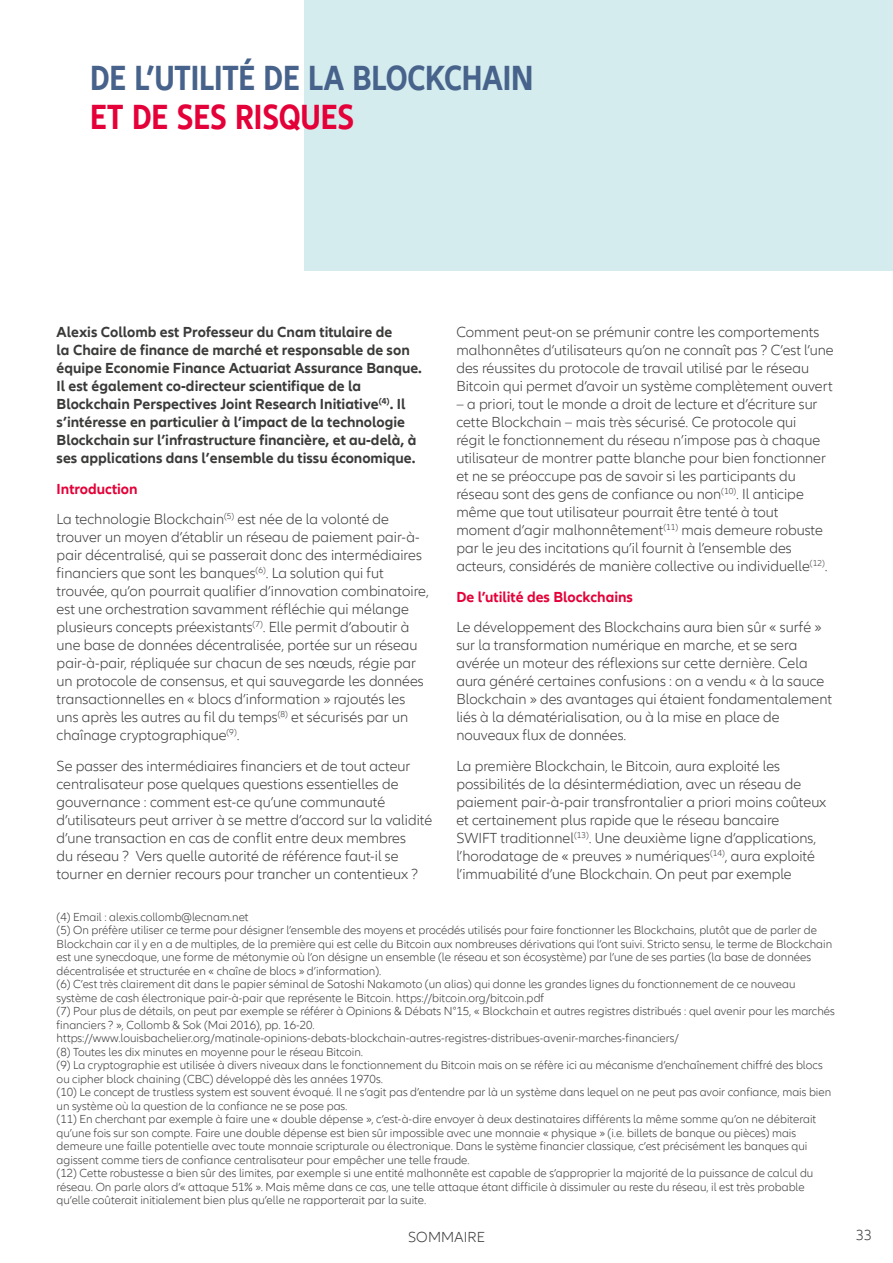
<style>
.page{position:relative;width:893px;height:1263px;background:#fff}
.page>*{position:absolute;margin:0;border:0;box-sizing:border-box;transform-origin:0 0}
.t1{font:700 condensed 36px "Allianz Neo";letter-spacing:-.005em;color:#47638b}
.t2{font:700 condensed 36px "Allianz Neo";letter-spacing:-.005em;color:#e40038}
.t3{font:300 15px/18px "Allianz Neo";color:#3a3a39}
.t4{font:700 15px/18px "Allianz Neo";color:#3a3a39}
.t5{font:700 15px "Allianz Neo";color:#e40038}
.t6{font:300 12px/13.5px "Allianz Neo";color:#3a3a39}
.s1{font-style:inherit}
.s2{font-weight:700;color:#e40038}
</style>
<div class="page">
<div style="left:304px;top:0;width:589px;height:270px;background:#d5ecee"></div>
<h1 class="t1" style="left:90px;top:57px;width:445px">DE L’UTILITÉ DE LA BLOCKCHAIN</h1>
<h1 class="t2" style="left:90px;top:96px;width:266px">ET DE SES RISQUES</h1>
<p class="t4" style="left:57px;top:323px;width:367px">Alexis C<span class="s1">ollomb</span> est Professeur du Cnam titulaire de<br>la Chaire de finan<span class="s1">c</span>e de marché et responsable de son équipe Economie Finance Actuariat Assurance Banque.<br>Il est également co-directeur scientifique de la Bl<span class="s1">o</span>ckchain Perspectives Joint Research Initiative<sup>(4)</sup>. Il s’intéresse en particulier à l’impact de la technologie Blockchain sur l’infrastructure financiè<span class="s1">r</span>e, et au-delà, à ses applications dans l’ensemble du tissu économique.</p>
<p class="t3" style="left:57px;top:474px;width:334px;line-height:30.8px"><span class="s2">Introduction<br></span>La technologie Blockchain<sup>(5)</sup> est née de la volonté de</p>
<p class="t3" style="left:57px;top:529px;width:374px">trouver un moyen d’établir un réseau de paiement pair-à&shy;pair décentralisé, qui se passerait donc des intermédiaires financiers que sont les banques<sup>(6)</sup>. La solution qui fut trouvée, qu’on pourrait qualifier d’innovation combinatoire, est une orchestration savamment réfléchie qui mélange plusieurs concepts préexistants<sup>(7)</sup>. Elle permit d’aboutir à une base de données décentralisée, portée sur un réseau pair-à-pair, répliquée sur chacun de ses nœuds, régie par un protocole de consensus, et qui sauvegarde les données transactionnelles en « blocs d’information » rajoutés les uns après les autres au fil du temps<sup>(8)</sup> et sécurisés par un chaînage cryptographique<sup>(9)</sup>.</p>
<p class="t3" style="left:57px;top:757px;width:377px">Se passer des intermédiaires financiers et de tout acteur centralisateur pose quelques questions essentielles de gouvernance : comment est-ce qu’une communauté d’utilisateurs peut arriver à se mettre d’accord sur la validité d’une transaction en cas de conflit entre deux membres<br>du réseau ? Vers quelle autorité de référence faut-il se tourner en dernier recours pour trancher un contentieux ?</p>
<p class="t3" style="left:456px;top:323px;width:379px">Comment peut-on se prémunir contre les comportements malhonnêtes d’utilisateurs qu’on ne connaît pas ? C’est l’une des réussites du protocole de travail utilisé par le réseau Bitcoin qui permet d’avoir un système complètement ouvert</p>
<p class="t3" style="left:456px;top:395px;width:373px">– a priori, tout le monde a droit de lecture et d’écriture sur cette Blockchain – mais très sécurisé. Ce protocole qui régit le fonctionnement du réseau n’impose pas à chaque utilisateur de montrer patte blanche pour bien fonctionner et ne se préoccupe pas de savoir si les participants du réseau sont des gens de confiance ou non<sup>(10)</sup>. Il anticipe même que tout utilisateur pourrait être tenté à tout moment d’agir malhonnêtement<sup>(11)</sup> mais demeure robuste par le jeu des incitations qu’il fournit à l’ensemble des acteurs, considérés de manière collective ou individuelle<sup>(12)</sup>.</p>
<p class="t5" style="left:456px;top:588px;width:178px">De l’utilité des Blockchains</p>
<p class="t3" style="left:456px;top:619px;width:377px">Le développement des Blockchains aura bien sûr « surfé » sur la transformation numérique en marche, et se sera avérée un moteur des réflexions sur cette dernière. Cela aura généré certaines confusions : on a vendu « à la sauce Blockchain » des avantages qui étaient fondamentalement liés à la dématérialisation, ou à la mise en place de nouveaux flux de données.</p>
<p class="t3" style="left:456px;top:757px;width:372px">La première Blockchain, le Bitcoin, aura exploité les possibilités de la désintermédiation, avec un réseau de paiement pair-à-pair transfrontalier a priori moins coûteux et certainement plus rapide que le réseau bancaire<br>SWIFT traditionnel<sup>(13)</sup>. Une deuxième ligne d’applications, l’horodatage de « preuves » numériques<sup>(14)</sup>, aura exploité l’immuabilité d’une Blockchain. On peut par exemple</p>
<p class="t6" style="left:57px;top:910px;width:780px">(4) Email : alexis.collomb@lecnam.net<br>(5) On préfère utiliser ce terme pour désigner l’ensemble des moyens et procédés utilisés pour faire fonctionner les Blockchains, plutôt que de parler de Blockchain car il y en a de multiples, de la première qui est celle du Bitcoin aux nombreuses dérivations qui l’ont suivi. Stricto sensu, le terme de Blockchain est une synecdoque, une forme de métonymie où l’on désigne un ensemble (le réseau et son écosystème) par l’une de ses parties (la base de données décentralisée et structurée en « chaîne de blocs » d’information).<br>(6) C’est très clairement dit dans le papier séminal de Satoshi Nakamoto (un alias) qui donne les grandes lignes du fonctionnement de ce nouveau système de cash électronique pair-à-pair que représente le Bitcoin. https://bitcoin.org/bitcoin.pdf<br>(7) Pour plus de détails, on peut par exemple se référer à Opinions &amp; Débats N°15, « Blockchain et autres registres distribués : quel avenir pour les marchés financiers ? », Collomb &amp; Sok (Mai 2016), pp. 16-20. https://www.louisbachelier.org/matinale-opinions-debats-blockchain-autres-registres-distribues-avenir-marches-financiers/<br>(8) Toutes les dix minutes en moyenne pour le réseau Bitcoin.<br>(9) La cryptographie est utilisée à divers niveaux dans le fonctionnement du Bitcoin mais on se réfère ici au mécanisme d’enchaînement chiffré des blocs ou cipher block chaining (CBC) développé dès les années 1970s.<br>(10) Le concept de trustless system est souvent évoqué. Il ne s’agit pas d’entendre par là un système dans lequel on ne peut pas avoir confiance, mais bien un système où la question de la confiance ne se pose pas.<br>(11) En cherchant par exemple à faire une « double dépense », c’est-à-dire envoyer à deux destinataires différents la même somme qu’on ne débiterait qu’une fois sur son compte. Faire une double dépense est bien sûr impossible avec une monnaie « physique » (i.e. billets de banque ou pièces) mais demeure une faille potentielle avec toute monnaie scripturale ou électronique. Dans le système financier classique, c’est précisément les banques qui agissent comme tiers de confiance centralisateur pour empêcher une telle fraude.<br>(12) Cette robustesse a bien sûr des limites, par exemple si une entité malhonnête est capable de s’approprier la majorité de la puissance de calcul du réseau. On parle alors d’« attaque 51% ». Mais même dans ce cas, une telle attaque étant difficile à dissimuler au reste du réseau, il est très probable qu’elle coûterait initialement bien plus qu’elle ne rapporterait par la suite.</p>
<p class="t3" style="left:408px;top:1228px;width:78px">SOMMAIRE</p>
<p class="t3" style="left:856px;top:1226px;width:18px">33</p>
</div>
